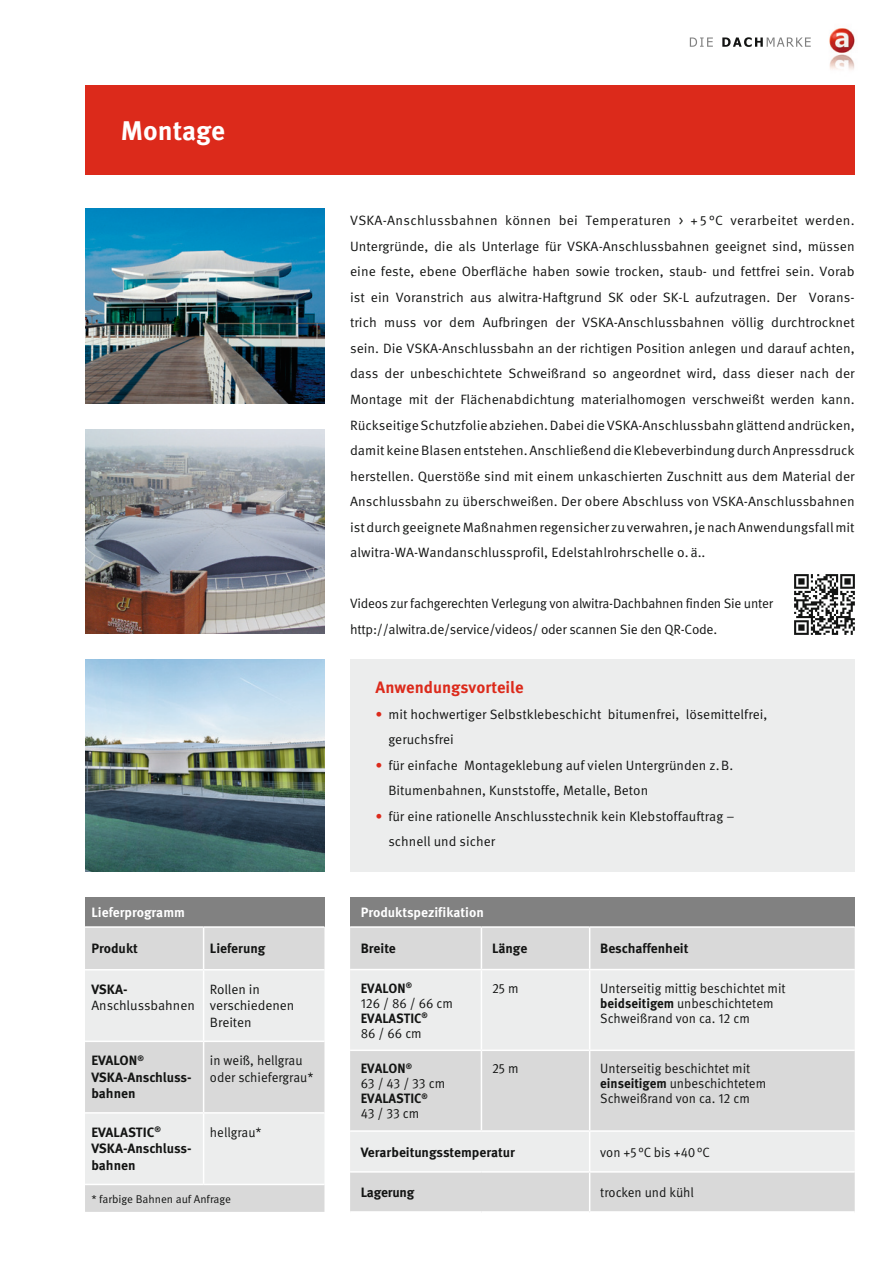
<style>
.page{position:relative;width:893px;height:1263px;background:#fff}
.page>*{position:absolute;margin:0;border:0;box-sizing:border-box;transform-origin:0 0}
.t1{font:700 27px "Meta Pro";color:#fff}
.t2{font:700 16.5px "Meta Pro";color:#dc2a1b}
.t3{font:13.5px/25.5px "Meta Pro";color:#131413}
.t4{font:13.5px/15px "Meta Pro";color:#131413;scale:.96 1}
.t5{font:700 13.5px/16.5px "Meta Pro";color:#131413}
.t6{font:13.5px/25.5px "Meta Pro";letter-spacing:-.02em;color:#131413}
.t7{font:700 13.5px "Meta Pro";color:#fff}
.t8{font:11.25px "Meta Pro";color:#131413}
.s1{color:#dc2a1b}
.s2{font-weight:700}
</style>
<div class="page">
<img style="left:829px;top:28px;width:26px;height:42px">
<svg style="left:690px;top:38px;width:23px;height:9px"></svg>
<svg style="left:722px;top:37px;width:89px;height:10px"></svg>
<div style="left:350px;top:659px;width:505px;height:213px;background:#eceded"></div>
<img style="left:85px;top:659px;width:240px;height:213px">
<div style="left:85px;top:897px;width:239px;height:30px;background:#818181"></div>
<div style="left:85px;top:928px;width:239px;height:284px;background:#d9d9d9"></div>
<div style="left:85px;top:970px;width:239px;height:70px;background:#eceded"></div>
<div style="left:85px;top:1113px;width:239px;height:71px;background:#eceded"></div>
<hr style="left:85px;top:926px;width:119px;height:2px;background:#fff">
<hr style="left:204px;top:926px;width:120px;height:2px;background:#fff">
<hr style="left:203px;top:928px;width:1px;height:41px;background:#fff">
<hr style="left:85px;top:969px;width:119px;height:1px;background:#fff">
<hr style="left:204px;top:969px;width:120px;height:1px;background:#fff">
<hr style="left:203px;top:970px;width:1px;height:70px;background:#fff">
<hr style="left:85px;top:1040px;width:119px;height:2px;background:#fff">
<hr style="left:204px;top:1040px;width:120px;height:2px;background:#fff">
<hr style="left:203px;top:1042px;width:1px;height:70px;background:#fff">
<hr style="left:85px;top:1112px;width:119px;height:1px;background:#fff">
<hr style="left:204px;top:1112px;width:120px;height:1px;background:#fff">
<hr style="left:203px;top:1113px;width:1px;height:71px;background:#fff">
<hr style="left:85px;top:1184px;width:119px;height:1px;background:#fff">
<hr style="left:204px;top:1184px;width:120px;height:1px;background:#fff">
<div style="left:350px;top:897px;width:505px;height:30px;background:#818181"></div>
<div style="left:350px;top:928px;width:505px;height:283px;background:#d9d9d9"></div>
<svg style="left:350px;top:970px;width:505px;height:201px;background:#e4e5e5"></svg>
<hr style="left:481px;top:928px;width:1px;height:41px;background:#fff">
<hr style="left:589px;top:928px;width:1px;height:41px;background:#fff">
<hr style="left:350px;top:969px;width:131px;height:1px;background:#fff">
<hr style="left:481px;top:969px;width:109px;height:1px;background:#fff">
<hr style="left:481px;top:970px;width:1px;height:79px;background:#fff">
<hr style="left:590px;top:969px;width:265px;height:1px;background:#fff">
<hr style="left:589px;top:970px;width:1px;height:79px;background:#fff">
<hr style="left:350px;top:1049px;width:131px;height:2px;background:#fff">
<hr style="left:481px;top:1049px;width:109px;height:2px;background:#fff">
<hr style="left:481px;top:1051px;width:1px;height:79px;background:#fff">
<hr style="left:590px;top:1049px;width:265px;height:2px;background:#fff">
<hr style="left:589px;top:1051px;width:1px;height:79px;background:#fff">
<hr style="left:350px;top:1130px;width:131px;height:2px;background:#fff">
<hr style="left:481px;top:1130px;width:109px;height:2px;background:#fff">
<hr style="left:590px;top:1130px;width:265px;height:2px;background:#fff">
<hr style="left:589px;top:1132px;width:1px;height:39px;background:#fff">
<hr style="left:350px;top:1171px;width:131px;height:1px;background:#fff">
<hr style="left:481px;top:1171px;width:109px;height:1px;background:#fff">
<hr style="left:590px;top:1171px;width:265px;height:1px;background:#fff">
<hr style="left:589px;top:1172px;width:1px;height:39px;background:#fff">
<hr style="left:350px;top:926px;width:131px;height:2px;background:#fff">
<hr style="left:481px;top:926px;width:109px;height:2px;background:#fff">
<hr style="left:590px;top:926px;width:265px;height:2px;background:#fff">
<div style="left:85px;top:85px;width:770px;height:89px;background:#dc2a1b"></div>
<img style="left:85px;top:429px;width:240px;height:205px">
<img style="left:85px;top:208px;width:239px;height:196px">
<img style="left:794px;top:574px;width:61px;height:61px">
<h1 class="t1" style="left:121px;top:114px;width:106px">Montage</h1>
<p class="t7" style="left:91px;top:904px;width:95px">Lieferprogramm</p>
<p class="t5" style="left:91px;top:941px;width:48px">Produkt</p>
<p class="t5" style="left:210px;top:941px;width:57px">Lieferung</p>
<p class="t5" style="left:91px;top:981px;width:38px">VSKA-</p>
<p class="t3" style="left:91px;top:993px;width:105px">Anschlussbahnen</p>
<p class="t3" style="left:210px;top:981px;width:86px;line-height:16.5px">Rollen in verschiedenen<br>Breiten</p>
<p class="t5" style="left:91px;top:1052px;width:102px">EVALON<sup>®<br></sup>VSKA-Anschluss&shy;bahnen</p>
<p class="t4" style="left:210px;top:1052px;width:109px;line-height:16.5px">in weiß, hellgrau oder schiefergrau*</p>
<p class="t5" style="left:91px;top:1124px;width:102px">EVALASTIC<sup>®<br></sup>VSKA-Anschluss&shy;bahnen</p>
<p class="t4" style="left:210px;top:1125px;width:55px">hellgrau*</p>
<p class="t8" style="left:91px;top:1192px;width:141px">* farbige Bahnen auf Anfrage</p>
<p class="t3" style="left:350px;top:208px;width:506px;text-align:justify">VSKA-Anschlussbahnen können bei Temperaturen &gt; + 5 °C verarbeitet werden.<br>Untergründe, die als Unterlage für VSKA-Anschlussbahnen geeignet sind, müssen eine feste, ebene Oberfläche haben sowie trocken, staub- und fettfrei sein. Vorab ist ein Voranstrich aus alwitra-Haftgrund SK oder SK-L aufzutragen. Der Vorans&shy;trich muss vor dem Aufbringen der VSKA-Anschlussbahnen völlig durchtrocknet sein. Die VSKA-Anschlussbahn an der richtigen Position anlegen und darauf achten, dass der unbeschichtete Schweißrand so angeordnet wird, dass dieser nach der Montage mit der Flächenabdichtung materialhomogen verschweißt werden kann.<br>Rückseitige Schutzfolie abziehen. Dabei die VSKA-Anschlussbahn glättend andrücken, damit keine Blasen entstehen. Anschließend die Klebeverbindung durch Anpressdruck herstellen. Querstöße sind mit einem unkaschierten Zuschnitt aus dem Material der Anschlussbahn zu überschweißen. Der obere Abschluss von VSKA-Anschlussbahnen ist durch geeignete Maßnahmen regensicher zu verwahren, je nach Anwendungsfall mit alwitra-WA-Wandanschlussprofil, Edelstahlrohrschelle o. ä..</p>
<p class="t6" style="left:350px;top:591px;width:424px">Videos zur fachgerechten Verlegung von alwitra-Dachbahnen finden Sie unter http://alwitra.de/service/videos/ oder scannen Sie den QR-Code.</p>
<p class="t2" style="left:376px;top:677px;width:150px">Anwendungsvorteile</p>
<p class="t3" style="left:388px;top:702px;width:380px;text-indent:-13px"><span class="s1">•</span> mit hochwertiger Selbstklebeschicht bitumenfrei, lösemittelfrei, geruchsfrei</p>
<p class="t3" style="left:388px;top:753px;width:346px;text-indent:-13px"><span class="s1">•</span> für einfache Montageklebung auf vielen Untergründen z. B.<br>Bitumenbahnen, Kunststoffe, Metalle, Beton</p>
<p class="t3" style="left:388px;top:804px;width:348px;text-indent:-13px"><span class="s1">•</span> für eine rationelle Anschlusstechnik kein Klebstoffauftrag – schnell und sicher</p>
<p class="t7" style="left:361px;top:904px;width:125px">Produktspezifikation</p>
<p class="t5" style="left:361px;top:941px;width:37px">Breite</p>
<p class="t5" style="left:492px;top:941px;width:37px">Länge</p>
<p class="t5" style="left:600px;top:941px;width:90px">Beschaffenheit</p>
<p class="t4" style="left:361px;top:981px;width:98px"><span class="s2">EVALON</span><sup>®<br></sup>126 / 86 / 66 cm<br><span class="s2">EVALASTIC</span><sup>®<br></sup>86 / 66 cm</p>
<p class="t4" style="left:492px;top:981px;width:29px">25 m</p>
<p class="t4" style="left:600px;top:981px;width:195px">Unterseitig mittig beschichtet mit <span class="s2">beidseitigem</span> unbeschichtetem<br>Schweißrand von ca. 12 cm</p>
<p class="t4" style="left:361px;top:1061px;width:89px"><span class="s2">EVALON</span><sup>®<br></sup>63 / 43 / 33 cm<br><span class="s2">EVALASTIC</span><sup>®<br></sup>43 / 33 cm</p>
<p class="t4" style="left:492px;top:1061px;width:29px">25 m</p>
<p class="t4" style="left:600px;top:1061px;width:174px">Unterseitig beschichtet mit <span class="s2">einseitigem</span> unbeschichtetem<br>Schweißrand von ca. 12 cm</p>
<p class="t5" style="left:361px;top:1144px;width:156px">Verarbeitungsstemperatur</p>
<p class="t4" style="left:600px;top:1145px;width:116px">von +5 °C bis +40 °C</p>
<p class="t5" style="left:361px;top:1184px;width:55px">Lagerung</p>
<p class="t4" style="left:600px;top:1185px;width:99px">trocken und kühl</p>
</div>
